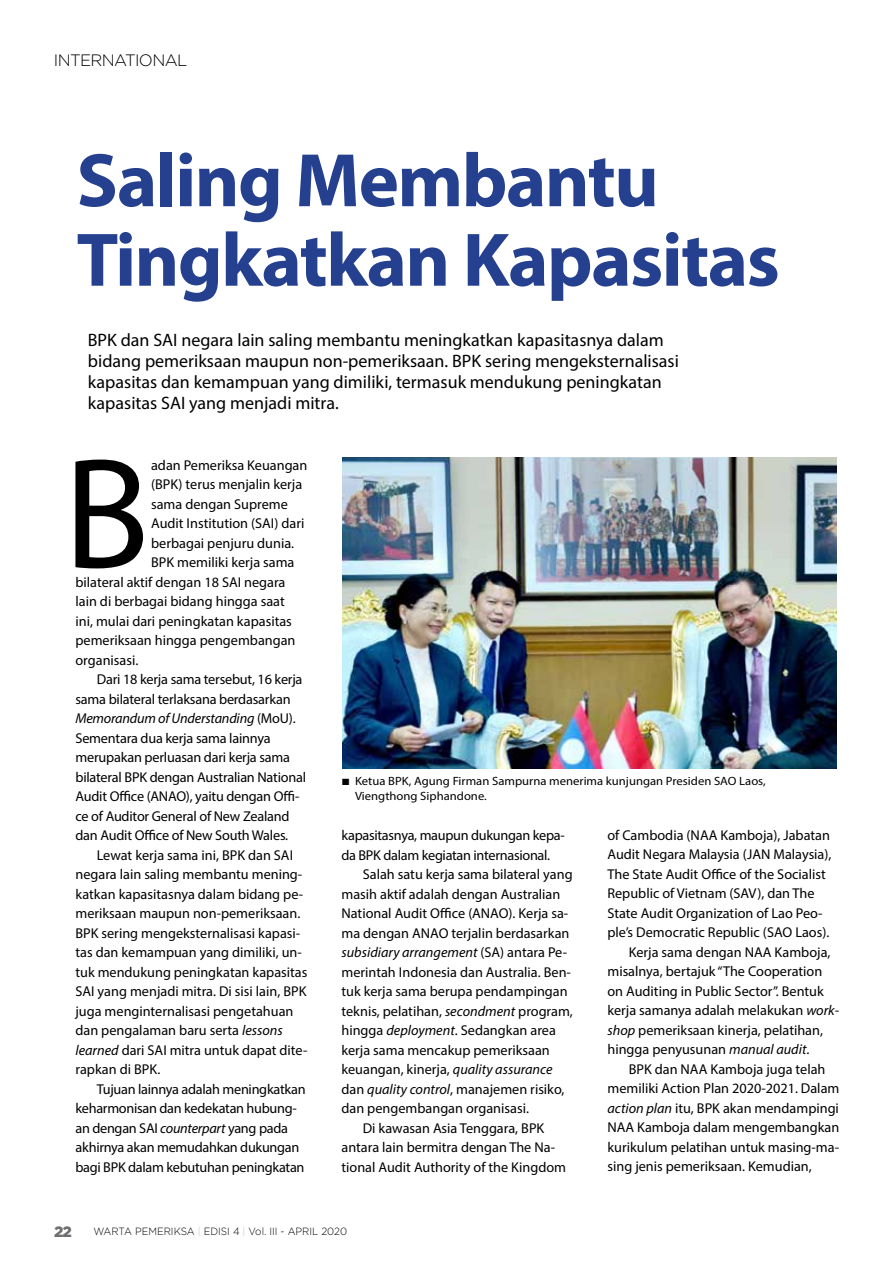
<style>
.page{position:relative;width:893px;height:1263px;background:#fff}
.page>*{position:absolute;margin:0;border:0;box-sizing:border-box;transform-origin:0 0}
.t1{font:158.85px "Myriad Pro";color:#000}
.t2{font:700 76.5px/79.5px "Myriad Pro";letter-spacing:-.02em;color:#25408f}
.t3{font:18px/21px "Myriad Pro";color:#000}
.t4{font:300 16.5px "Gotham";letter-spacing:-.04em;color:#000}
.t5{font:900 15px "Gotham";color:#6d6e71}
.t6{font:14.25px "Myriad Pro";color:#000}
.t7{font:14.25px/19.5px "Myriad Pro";letter-spacing:-.02em;color:#000}
.t8{font:italic 14.25px "Myriad Pro";letter-spacing:-.015em;color:#000}
.t9{font:12px/15px "Myriad Pro";color:#000;scale:1.06 1}
.t10{font:300 10.5px "Gotham";color:#000;scale:.95 1}
.s1{font-style:normal}
.s2{font-style:italic}
.s3{color:#bcbec0}
</style>
<div class="page">
<img style="left:342px;top:457px;width:494px;height:312px">
<p class="t4" style="left:54px;top:51px;width:135px">INTERNATIONAL</p>
<h2 class="t2" style="left:77px;top:138px;width:705px">Saling Membantu<br>Tingkatkan Kapasitas</h2>
<p class="t3" style="left:88px;top:329px;width:593px">BPK dan SAI negara lain saling membantu meningkatkan kapasitasnya dalam bidang pemeriksaan maupun non-pemeriksaan. BPK sering mengeksternalisasi kapasitas dan kemampuan yang dimiliki, termasuk mendukung peningkatan kapasitas SAI yang menjadi mitra.</p>
<h1 class="t1" style="left:63px;top:416px;width:88px">B</h1>
<p class="t6" style="left:151px;top:456px;width:158px">adan Pemeriksa Keuangan</p>
<p class="t6" style="left:151px;top:476px;width:153px">(BPK) terus menjalin kerja</p>
<p class="t6" style="left:151px;top:495px;width:138px">sama dengan Supreme</p>
<p class="t6" style="left:151px;top:515px;width:155px">Audit Institution (SAI) dari</p>
<p class="t6" style="left:151px;top:534px;width:145px">berbagai penjuru dunia.</p>
<p class="t6" style="left:151px;top:554px;width:145px">BPK memiliki kerja sama</p>
<p class="t6" style="left:75px;top:573px;width:212px">bilateral aktif dengan 18 SAI negara</p>
<p class="t6" style="left:75px;top:593px;width:211px">lain di berbagai bidang hingga saat</p>
<p class="t6" style="left:75px;top:612px;width:218px">ini, mulai dari peningkatan kapasitas</p>
<p class="t6" style="left:75px;top:632px;width:222px">pemeriksaan hingga pengembangan</p>
<p class="t6" style="left:75px;top:651px;width:64px">organisasi.</p>
<p class="t6" style="left:97px;top:671px;width:207px">Dari 18 kerja sama tersebut, 16 kerja</p>
<p class="t6" style="left:75px;top:690px;width:217px">sama bilateral terlaksana berdasarkan</p>
<p class="t8" style="left:75px;top:710px;width:222px">Memorandum of Understanding <span class="s1">(MoU).</span></p>
<p class="t6" style="left:75px;top:729px;width:197px">Sementara dua kerja sama lainnya</p>
<p class="t6" style="left:75px;top:749px;width:216px">merupakan perluasan dari kerja sama</p>
<p class="t6" style="left:75px;top:768px;width:232px">bilateral BPK dengan Australian National</p>
<p class="t6" style="left:75px;top:788px;width:225px">Audit Office (ANAO), yaitu dengan Offi-</p>
<p class="t6" style="left:75px;top:807px;width:216px">ce of Auditor General of New Zealand</p>
<p class="t6" style="left:75px;top:827px;width:214px">dan Audit Office of New South Wales.</p>
<p class="t6" style="left:97px;top:846px;width:198px">Lewat kerja sama ini, BPK dan SAI</p>
<p class="t6" style="left:75px;top:866px;width:227px">negara lain saling membantu mening-</p>
<p class="t6" style="left:75px;top:885px;width:229px">katkan kapasitasnya dalam bidang pe-</p>
<p class="t6" style="left:75px;top:905px;width:226px">meriksaan maupun non-pemeriksaan.</p>
<p class="t6" style="left:75px;top:924px;width:226px">BPK sering mengeksternalisasi kapasi-</p>
<p class="t6" style="left:75px;top:944px;width:228px">tas dan kemampuan yang dimiliki, un-</p>
<p class="t6" style="left:75px;top:963px;width:233px">tuk mendukung peningkatan kapasitas</p>
<p class="t6" style="left:75px;top:983px;width:232px">SAI yang menjadi mitra. Di sisi lain, BPK</p>
<p class="t6" style="left:75px;top:1002px;width:220px">juga menginternalisasi pengetahuan</p>
<p class="t6" style="left:75px;top:1022px;width:209px">dan pengalaman baru serta <span class="s2">lessons</span></p>
<p class="t6" style="left:75px;top:1041px;width:233px"><span class="s2">learned</span> dari SAI mitra untuk dapat dite-</p>
<p class="t6" style="left:75px;top:1061px;width:86px">rapkan di BPK.</p>
<p class="t7" style="left:97px;top:1079px;width:211px">Tujuan lainnya adalah meningkatkan</p>
<p class="t7" style="left:75px;top:1098px;width:222px">keharmonisan dan kedekatan hubung-</p>
<p class="t7" style="left:75px;top:1118px;width:214px">an dengan SAI <span class="s2">counterpart</span> yang pada</p>
<p class="t7" style="left:75px;top:1137px;width:225px">akhirnya akan memudahkan dukungan</p>
<p class="t7" style="left:75px;top:1157px;width:230px">bagi BPK dalam kebutuhan peningkatan</p>
<p class="t9" style="left:355px;top:773px;width:389px;text-indent:-13px">■ Ketua BPK, Agung Firman Sampurna menerima kunjungan Presiden SAO Laos,<br>Viengthong Siphandone.</p>
<p class="t7" style="left:341px;top:825px;width:225px">kapasitasnya, maupun dukungan kepa&shy;da BPK dalam kegiatan internasional.</p>
<p class="t6" style="left:363px;top:866px;width:211px">Salah satu kerja sama bilateral yang</p>
<p class="t6" style="left:341px;top:885px;width:220px">masih aktif adalah dengan Australian</p>
<p class="t6" style="left:341px;top:905px;width:228px">National Audit Office (ANAO). Kerja sa-</p>
<p class="t6" style="left:341px;top:924px;width:230px">ma dengan ANAO terjalin berdasarkan</p>
<p class="t8" style="left:341px;top:944px;width:227px">subsidiary arrangement <span class="s1">(SA) antara Pe-</span></p>
<p class="t6" style="left:341px;top:963px;width:231px">merintah Indonesia dan Australia. Ben-</p>
<p class="t6" style="left:341px;top:983px;width:228px">tuk kerja sama berupa pendampingan</p>
<p class="t6" style="left:341px;top:1002px;width:233px">teknis, pelatihan, <span class="s2">secondment</span> program,</p>
<p class="t6" style="left:341px;top:1022px;width:216px">hingga <span class="s2">deployment</span>. Sedangkan area</p>
<p class="t6" style="left:341px;top:1041px;width:210px">kerja sama mencakup pemeriksaan</p>
<p class="t6" style="left:341px;top:1061px;width:213px">keuangan, kinerja, <span class="s2">quality assurance</span></p>
<p class="t6" style="left:341px;top:1080px;width:224px">dan <span class="s2">quality control</span>, manajemen risiko,</p>
<p class="t6" style="left:341px;top:1100px;width:189px">dan pengembangan organisasi.</p>
<p class="t6" style="left:363px;top:1119px;width:183px">Di kawasan Asia Tenggara, BPK</p>
<p class="t6" style="left:341px;top:1139px;width:215px">antara lain bermitra dengan The Na-</p>
<p class="t6" style="left:341px;top:1158px;width:226px">tional Audit Authority of the Kingdom</p>
<p class="t6" style="left:607px;top:826px;width:224px">of Cambodia (NAA Kamboja), Jabatan</p>
<p class="t6" style="left:607px;top:845px;width:226px">Audit Negara Malaysia (JAN Malaysia),</p>
<p class="t6" style="left:607px;top:865px;width:220px">The State Audit Office of the Socialist</p>
<p class="t6" style="left:607px;top:884px;width:209px">Republic of Vietnam (SAV), dan The</p>
<p class="t6" style="left:607px;top:904px;width:217px">State Audit Organization of Lao Peo-</p>
<p class="t6" style="left:607px;top:923px;width:223px">ple’s Democratic Republic (SAO Laos).</p>
<p class="t6" style="left:629px;top:943px;width:203px">Kerja sama dengan NAA Kamboja,</p>
<p class="t6" style="left:607px;top:962px;width:216px">misalnya, bertajuk “The Cooperation</p>
<p class="t6" style="left:607px;top:982px;width:218px">on Auditing in Public Sector”. Bentuk</p>
<p class="t6" style="left:607px;top:1001px;width:233px">kerja samanya adalah melakukan <span class="s2">work-</span></p>
<p class="t6" style="left:607px;top:1021px;width:217px"><span class="s2">shop</span> pemeriksaan kinerja, pelatihan,</p>
<p class="t6" style="left:607px;top:1040px;width:204px">hingga penyusunan <span class="s2">manual audit</span>.</p>
<p class="t6" style="left:629px;top:1060px;width:198px">BPK dan NAA Kamboja juga telah</p>
<p class="t6" style="left:607px;top:1079px;width:233px">memiliki Action Plan 2020-2021. Dalam</p>
<p class="t6" style="left:607px;top:1099px;width:233px"><span class="s2">action plan</span> itu, BPK akan mendampingi</p>
<p class="t6" style="left:607px;top:1118px;width:233px">NAA Kamboja dalam mengembangkan</p>
<p class="t6" style="left:607px;top:1138px;width:233px">kurikulum pelatihan untuk masing-ma-</p>
<p class="t6" style="left:607px;top:1157px;width:206px">sing jenis pemeriksaan. Kemudian,</p>
<p class="t5" style="left:54px;top:1223px;width:19px">22</p>
<p class="t10" style="left:94px;top:1225px;width:269px">WARTA PEMERIKSA <span class="s3">|</span> EDISI 4 <span class="s3">|</span> Vol. III - APRIL 2020</p>
</div>
